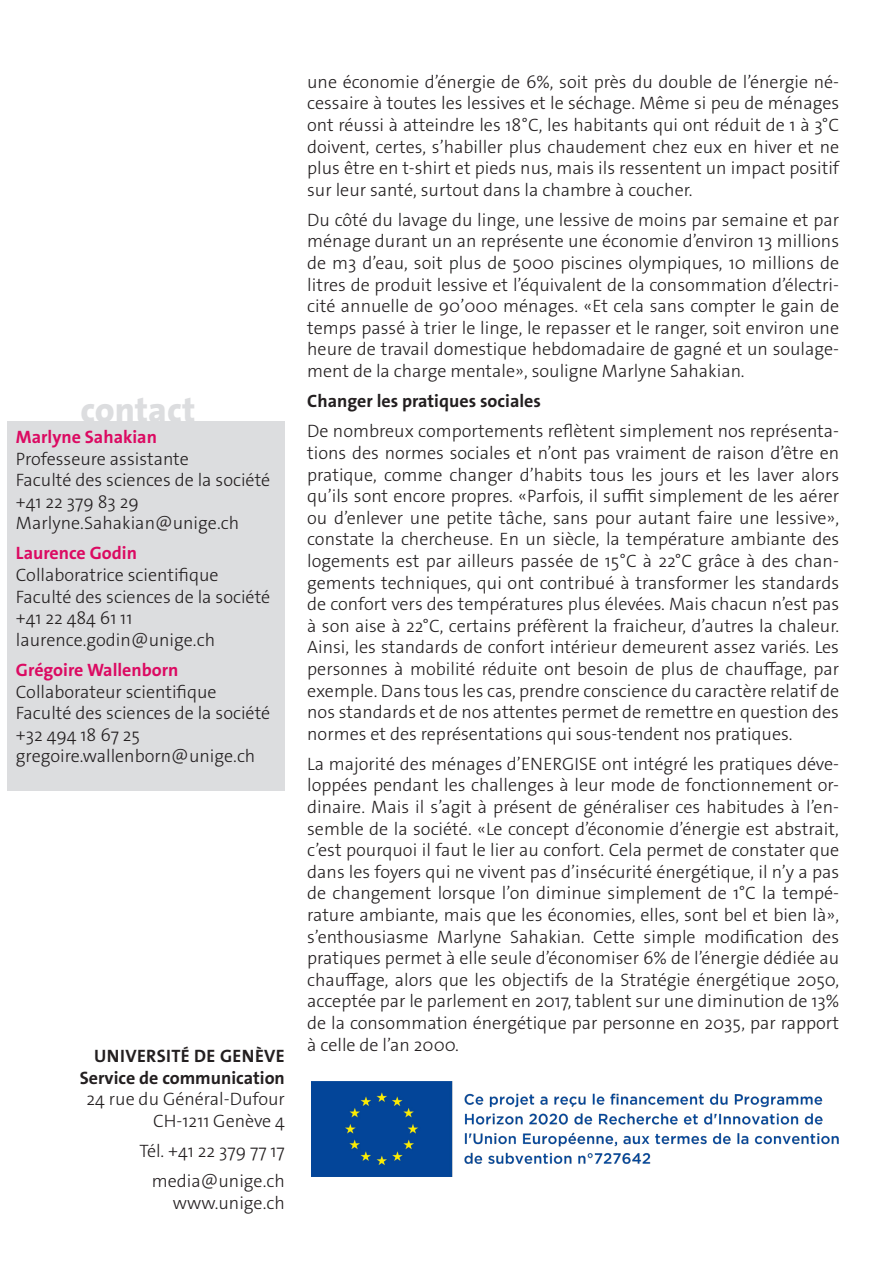
<style>
.page{position:relative;width:893px;height:1263px;background:#fff}
.page>*{position:absolute;margin:0;border:0;box-sizing:border-box;transform-origin:0 0}
._4__texte_courant{font:800 35.7px "The Sans Os F";color:#dcdddf}
._4__texte_courant-2{font:300 18px/21.6px "The Sans Os F";color:#231f20;text-align:justify}
.texte_courant{font:300 18px/21.6px "The Sans Os F";color:#231f20;text-align:right}
._4__texte_courant-3{font:700 18px "The Sans Os F";color:#231f20}
.texte_courant-2{font:700 18px "The Sans Os F";letter-spacing:.02em;color:#231f20}
.s1{font-weight:700;color:#db0a62}
.s2{font-weight:700}
</style>
<div class="page">
<div style="left:7px;top:421px;width:278px;height:370px;background:#dcdddf"></div>
<img style="left:311px;top:1081px;width:528px;height:96px">
<p class="_4__texte_courant" style="left:81px;top:387px;width:116px">contact</p>
<p class="_4__texte_courant-2" style="left:16px;top:426px;width:256px;text-align:left"><span class="s1">Marlyne Sahakian<br></span>Professeure assistante<br>Faculté des sciences de la société +41 22 379 83 29<br>Marlyne.Sahakian@unige.ch</p>
<p class="_4__texte_courant-2" style="left:16px;top:543px;width:256px;text-align:left"><span class="s1">Laurence Godin<br></span>Collaboratrice scientifique<br>Faculté des sciences de la société +41 22 484 61 11 laurence.godin@unige.ch</p>
<p class="_4__texte_courant-2" style="left:16px;top:659px;width:256px;text-align:left"><span class="s1">Grégoire Wallenborn<br></span>Collaborateur scientifique<br>Faculté des sciences de la société +32 494 18 67 25 gregoire.wallenborn@unige.ch</p>
<p class="texte_courant-2" style="left:94px;top:1044px;width:192px">UNIVERSITÉ DE GENÈVE</p>
<p class="texte_courant" style="left:80px;top:1067px;width:207px"><span class="s2">Service de communication<br></span>24 rue du Général-Dufour<br>CH-1211 Genève 4</p>
<p class="texte_courant" style="left:139px;top:1140px;width:147px">Tél. +41 22 379 77 17</p>
<p class="texte_courant" style="left:152px;top:1170px;width:135px">media@unige.ch www.unige.ch</p>
<p class="_4__texte_courant-2" style="left:307px;top:71px;width:533px">une économie d’énergie de 6%, soit près du double de l’énergie né&shy;cessaire à toutes les lessives et le séchage. Même si peu de ménages ont réussi à atteindre les 18°C, les habitants qui ont réduit de 1 à 3°C doivent, certes, s’habiller plus chaudement chez eux en hiver et ne plus être en t-shirt et pieds nus, mais ils ressentent un impact positif sur leur santé, surtout dans la chambre à coucher.</p>
<p class="_4__texte_courant-2" style="left:307px;top:209px;width:533px">Du côté du lavage du linge, une lessive de moins par semaine et par ménage durant un an représente une économie d’environ 13 millions de m3 d’eau, soit plus de 5000 piscines olympiques, 10 millions de litres de produit lessive et l’équivalent de la consommation d’électri&shy;cité annuelle de 90’000 ménages. «Et cela sans compter le gain de temps passé à trier le linge, le repasser et le ranger, soit environ une heure de travail domestique hebdomadaire de gagné et un soulage&shy;ment de la charge mentale», souligne Marlyne Sahakian.</p>
<p class="_4__texte_courant-3" style="left:307px;top:389px;width:235px">Changer les pratiques sociales</p>
<p class="_4__texte_courant-2" style="left:307px;top:421px;width:533px">De nombreux comportements reflètent simplement nos représenta&shy;tions des normes sociales et n’ont pas vraiment de raison d’être en pratique, comme changer d’habits tous les jours et les laver alors qu’ils sont encore propres. «Parfois, il suffit simplement de les aérer ou d’enlever une petite tâche, sans pour autant faire une lessive», constate la chercheuse. En un siècle, la température ambiante des logements est par ailleurs passée de 15°C à 22°C grâce à des chan&shy;gements techniques, qui ont contribué à transformer les standards de confort vers des températures plus élevées. Mais chacun n’est pas à son aise à 22°C, certains préfèrent la fraicheur, d’autres la chaleur.<br>Ainsi, les standards de confort intérieur demeurent assez variés. Les personnes à mobilité réduite ont besoin de plus de chauffage, par exemple. Dans tous les cas, prendre conscience du caractère relatif de nos standards et de nos attentes permet de remettre en question des normes et des représentations qui sous-tendent nos pratiques.</p>
<p class="_4__texte_courant-2" style="left:307px;top:753px;width:533px">La majorité des ménages d’ENERGISE ont intégré les pratiques déve&shy;loppées pendant les challenges à leur mode de fonctionnement or&shy;dinaire. Mais il s’agit à présent de généraliser ces habitudes à l’en&shy;semble de la société. «Le concept d’économie d’énergie est abstrait, c’est pourquoi il faut le lier au confort. Cela permet de constater que dans les foyers qui ne vivent pas d’insécurité énergétique, il n’y a pas de changement lorsque l’on diminue simplement de 1°C la tempé&shy;rature ambiante, mais que les économies, elles, sont bel et bien là», s’enthousiasme Marlyne Sahakian. Cette simple modification des pratiques permet à elle seule d’économiser 6% de l’énergie dédiée au chauffage, alors que les objectifs de la Stratégie énergétique 2050, acceptée par le parlement en 2017, tablent sur une diminution de 13% de la consommation énergétique par personne en 2035, par rapport à celle de l’an 2000.</p>
</div>
